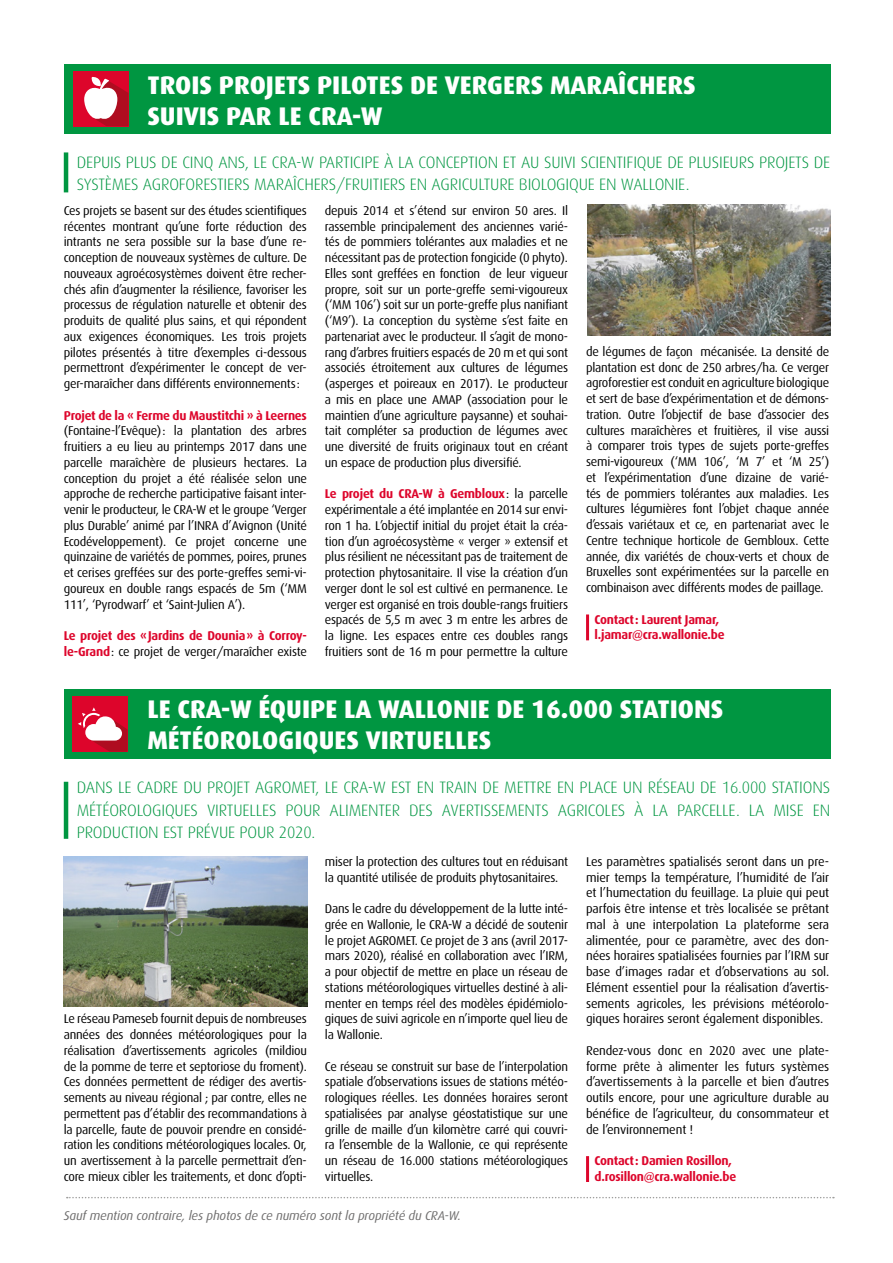
<style>
.page{position:relative;width:893px;height:1263px;background:#fff}
.page>*{position:absolute;margin:0;border:0;box-sizing:border-box;transform-origin:0 0}
.TITRE_1{font:800 25.5px/30.6px "Dax";color:#fff}
.BODY{font:300 16.5px/22.5px "Dax";letter-spacing:-.01em;color:#009641}
.t1{font:12.75px/15.8px "Dax";letter-spacing:-.02em;color:#000;text-align:justify}
.t2{font:700 12.75px/15.8px "Dax";letter-spacing:-.02em;color:#dd052b}
.t3{font:italic 12.75px "Dax";letter-spacing:-.01em;color:#706f6f}
.s1{font-weight:700;color:#dd052b}
.s2{font-weight:400;color:#000}
</style>
<div class="page">
<div style="left:64px;top:64px;width:766px;height:69px;background:#009641"></div>
<div style="left:64px;top:689px;width:766px;height:70px;background:#009641"></div>
<hr style="left:586px;top:614px;width:3px;height:26px;background:#dd052b">
<hr style="left:586px;top:1156px;width:3px;height:26px;background:#dd052b">
<hr style="left:64px;top:152px;width:4px;height:40px;background:#009641">
<hr style="left:64px;top:782px;width:4px;height:57px;background:#009641">
<svg style="left:67px;top:1197px;width:767px;height:1px"></svg>
<img style="left:588px;top:205px;width:242px;height:131px">
<img style="left:64px;top:856px;width:243px;height:151px">
<div style="left:73px;top:71px;width:55px;height:55px;background:#dd052b"></div>
<svg style="left:84px;top:77px;width:44px;height:49px"></svg>
<div style="left:72px;top:696px;width:56px;height:56px;background:#dd052b"></div>
<svg style="left:78px;top:707px;width:50px;height:45px"></svg>
<p class="TITRE_1" style="left:147px;top:70px;width:550px">TROIS PROJETS PILOTES DE VERGERS MARAÎCHERS<br>SUIVIS PAR LE CRA-W</p>
<p class="BODY" style="left:77px;top:151px;width:755px">DEPUIS PLUS DE CINQ ANS, LE CRA-W PARTICIPE À LA CONCEPTION ET AU SUIVI SCIENTIFIQUE DE PLUSIEURS PROJETS DE<br>SYSTÈMES AGROFORESTIERS MARAÎCHERS/FRUITIERS EN AGRICULTURE BIOLOGIQUE EN WALLONIE.</p>
<p class="t1" style="left:64px;top:203px;width:245px">Ces projets se basent sur des études scientifiques récentes montrant qu’une forte réduction des intrants ne sera possible sur la base d’une re&shy;conception de nouveaux systèmes de culture. De nouveaux agroécosystèmes doivent être recher&shy;chés afin d’augmenter la résilience, favoriser les processus de régulation naturelle et obtenir des produits de qualité plus sains, et qui répondent aux exigences économiques. Les trois projets pilotes présentés à titre d’exemples ci-dessous permettront d’expérimenter le concept de ver&shy;ger-maraîcher dans différents environnements:</p>
<p class="t1" style="left:64px;top:407px;width:245px"><span class="s1">Projet de la « Ferme du Maustitchi » à Leernes </span>(Fontaine-l’Evêque): la plantation des arbres fruitiers a eu lieu au printemps 2017 dans une parcelle maraîchère de plusieurs hectares. La conception du projet a été réalisée selon une approche de recherche participative faisant inter&shy;venir le producteur, le CRA-W et le groupe ‘Verger plus Durable’ animé par l’INRA d’Avignon (Unité Ecodéveloppement). Ce projet concerne une quinzaine de variétés de pommes, poires, prunes et cerises greffées sur des porte-greffes semi-vi&shy;goureux en double rangs espacés de 5m (‘MM 111’, ‘Pyrodwarf’ et ‘Saint-Julien A’).</p>
<p class="t2" style="left:64px;top:628px;width:245px">Le projet des « Jardins de Dounia » à Corroy&shy;le-Grand<span class="s2">: ce projet de verger/maraîcher existe</span></p>
<p class="t1" style="left:325px;top:203px;width:245px">depuis 2014 et s’étend sur environ 50 ares. Il rassemble principalement des anciennes varié&shy;tés de pommiers tolérantes aux maladies et ne nécessitant pas de protection fongicide (0 phyto).<br>Elles sont greffées en fonction de leur vigueur propre, soit sur un porte-greffe semi-vigoureux (‘MM 106’) soit sur un porte-greffe plus nanifiant (‘M9’). La conception du système s’est faite en partenariat avec le producteur. Il s’agit de mono&shy;rang d’arbres fruitiers espacés de 20 m et qui sont associés étroitement aux cultures de légumes (asperges et poireaux en 2017). Le producteur a mis en place une AMAP (association pour le maintien d’une agriculture paysanne) et souhai&shy;tait compléter sa production de légumes avec une diversité de fruits originaux tout en créant un espace de production plus diversifié.</p>
<p class="t1" style="left:325px;top:486px;width:245px"><span class="s1">Le projet du CRA-W à Gembloux</span>: la parcelle expérimentale a été implantée en 2014 sur envi&shy;ron 1 ha. L’objectif initial du projet était la créa&shy;tion d’un agroécosystème « verger » extensif et plus résilient ne nécessitant pas de traitement de protection phytosanitaire. Il vise la création d’un verger dont le sol est cultivé en permanence. Le verger est organisé en trois double-rangs fruitiers espacés de 5,5 m avec 3 m entre les arbres de la ligne. Les espaces entre ces doubles rangs fruitiers sont de 16 m pour permettre la culture</p>
<p class="t1" style="left:586px;top:344px;width:245px">de légumes de façon mécanisée. La densité de plantation est donc de 250 arbres/ha. Ce verger agroforestier est conduit en agriculture biologique et sert de base d’expérimentation et de démons&shy;tration. Outre l’objectif de base d’associer des cultures maraîchères et fruitières, il vise aussi à comparer trois types de sujets porte-greffes semi-vigoureux (‘MM 106’, ‘M 7’ et ‘M 25’) et l’expérimentation d’une dizaine de varié&shy;tés de pommiers tolérantes aux maladies. Les cultures légumières font l’objet chaque année d’essais variétaux et ce, en partenariat avec le Centre technique horticole de Gembloux. Cette année, dix variétés de choux-verts et choux de Bruxelles sont expérimentées sur la parcelle en combinaison avec différents modes de paillage.</p>
<p class="t2" style="left:595px;top:611px;width:126px">Contact : Laurent Jamar,</p>
<p class="t2" style="left:595px;top:627px;width:132px">l.jamar@cra.wallonie.be</p>
<p class="TITRE_1" style="left:147px;top:694px;width:578px">LE CRA-W ÉQUIPE LA WALLONIE DE 16.000 STATIONS<br>MÉTÉOROLOGIQUES VIRTUELLES</p>
<p class="BODY" style="left:77px;top:776px;width:755px;text-align:justify">DANS LE CADRE DU PROJET AGROMET, LE CRA-W EST EN TRAIN DE METTRE EN PLACE UN RÉSEAU DE 16.000 STATIONS MÉTÉOROLOGIQUES VIRTUELLES POUR ALIMENTER DES AVERTISSEMENTS AGRICOLES À LA PARCELLE. LA MISE EN PRODUCTION EST PRÉVUE POUR 2020.</p>
<p class="t1" style="left:64px;top:1011px;width:245px">Le réseau Pameseb fournit depuis de nombreuses années des données météorologiques pour la réalisation d’avertissements agricoles (mildiou de la pomme de terre et septoriose du froment).<br>Ces données permettent de rédiger des avertis&shy;sements au niveau régional ; par contre, elles ne permettent pas d’établir des recommandations à la parcelle, faute de pouvoir prendre en considé&shy;ration les conditions météorologiques locales. Or, un avertissement à la parcelle permettrait d’en&shy;core mieux cibler les traitements, et donc d’opti-</p>
<p class="t1" style="left:325px;top:854px;width:245px">miser la protection des cultures tout en réduisant la quantité utilisée de produits phytosanitaires.</p>
<p class="t1" style="left:325px;top:901px;width:245px">Dans le cadre du développement de la lutte inté&shy;grée en Wallonie, le CRA-W a décidé de soutenir le projet AGROMET. Ce projet de 3 ans (avril 2017- mars 2020), réalisé en collaboration avec l’IRM, a pour objectif de mettre en place un réseau de stations météorologiques virtuelles destiné à ali&shy;menter en temps réel des modèles épidémiolo&shy;giques de suivi agricole en n’importe quel lieu de la Wallonie.</p>
<p class="t1" style="left:325px;top:1058px;width:245px">Ce réseau se construit sur base de l’interpolation spatiale d’observations issues de stations météo&shy;rologiques réelles. Les données horaires seront spatialisées par analyse géostatistique sur une grille de maille d’un kilomètre carré qui couvri&shy;ra l’ensemble de la Wallonie, ce qui représente un réseau de 16.000 stations météorologiques virtuelles.</p>
<p class="t3" style="left:64px;top:1208px;width:399px">Sauf mention contraire, les photos de ce numéro sont la propriété du CRA-W.</p>
<p class="t1" style="left:586px;top:854px;width:245px">Les paramètres spatialisés seront dans un pre&shy;mier temps la température, l’humidité de l’air et l’humectation du feuillage. La pluie qui peut parfois être intense et très localisée se prêtant mal à une interpolation La plateforme sera alimentée, pour ce paramètre, avec des don&shy;nées horaires spatialisées fournies par l’IRM sur base d’images radar et d’observations au sol.<br>Elément essentiel pour la réalisation d’avertis&shy;sements agricoles, les prévisions météorolo&shy;giques horaires seront également disponibles.</p>
<p class="t1" style="left:586px;top:1043px;width:245px">Rendez-vous donc en 2020 avec une plate&shy;forme prête à alimenter les futurs systèmes d’avertissements à la parcelle et bien d’autres outils encore, pour une agriculture durable au bénéfice de l’agriculteur, du consommateur et de l’environnement !</p>
<p class="t2" style="left:595px;top:1153px;width:139px">Contact : Damien Rosillon,</p>
<p class="t2" style="left:595px;top:1169px;width:143px">d.rosillon@cra.wallonie.be</p>
</div>
